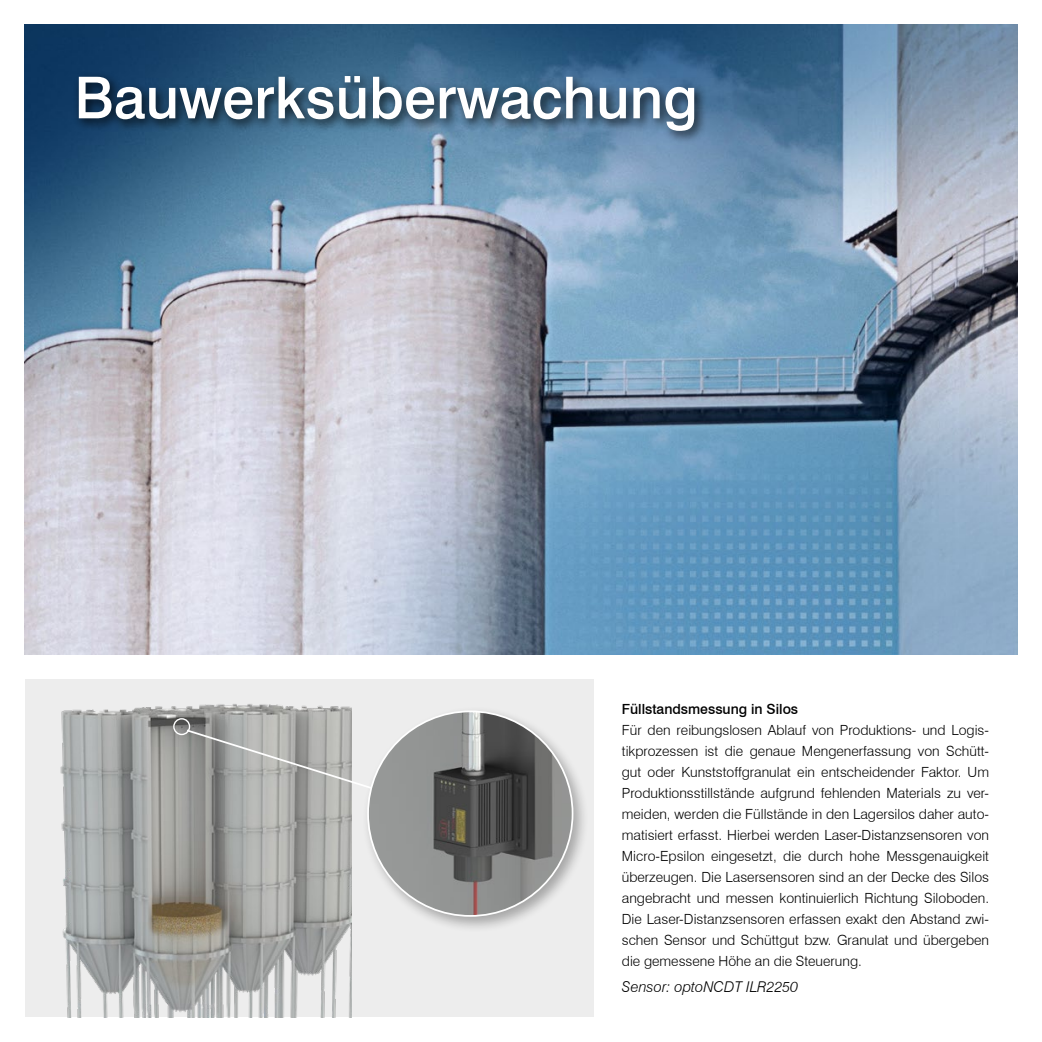
<style>
.page{position:relative;width:1042px;height:1042px;background:#fff}
.page>*{position:absolute;margin:0;border:0;box-sizing:border-box;transform-origin:0 0}
.t1{font:500 57.75px "Swiss 721 BT";color:#fff}
.t2{font:italic 300 14.88px "Swiss 721 BT";color:#000}
.t3{font:300 14px/21px "Swiss 721 BT";color:#000;text-align:justify}
.t4{font:500 14px "Swiss 721 BT";color:#000}
</style>
<div class="page">
<div style="left:25px;top:680px;width:569px;height:337px;background:#ededed"></div>
<img style="left:25px;top:25px;width:992px;height:630px">
<img style="left:60px;top:704px;width:291px;height:313px">
<div style="left:73px;top:70px;width:634px;height:74px;background:#000;opacity:.75"></div>
<div style="left:362px;top:705px;width:227px;height:228px;background:#000;opacity:.3"></div>
<img style="left:368px;top:711px;width:204px;height:205px;border-radius:102px">
<div style="left:173px;top:718px;width:17px;height:17px;border:1px solid #fff;border-radius:50%"></div>
<svg style="left:185px;top:728px;width:188px;height:62px"></svg>
<h1 class="t1" style="left:74px;top:63px;width:625px">Bauwerksüberwachung</h1>
<p class="t4" style="left:622px;top:701px;width:178px">Füllstandsmessung in Silos</p>
<p class="t3" style="left:622px;top:719px;width:369px">Für den reibungslosen Ablauf von Produktions- und Logis&shy;tikprozessen ist die genaue Mengenerfassung von Schütt&shy;gut oder Kunststoffgranulat ein entscheidender Faktor. Um Produktionsstillstände aufgrund fehlenden Materials zu ver&shy;meiden, werden die Füllstände in den Lagersilos daher auto&shy;matisiert erfasst. Hierbei werden Laser-Distanzsensoren von Micro-Epsilon eingesetzt, die durch hohe Messgenauigkeit überzeugen. Die Lasersensoren sind an der Decke des Silos angebracht und messen kontinuierlich Richtung Siloboden.<br>Die Laser-Distanzsensoren erfassen exakt den Abstand zwi&shy;schen Sensor und Schüttgut bzw. Granulat und übergeben die gemessene Höhe an die Steuerung.</p>
<p class="t2" style="left:622px;top:978px;width:178px">Sensor: optoNCDT ILR2250</p>
</div>
